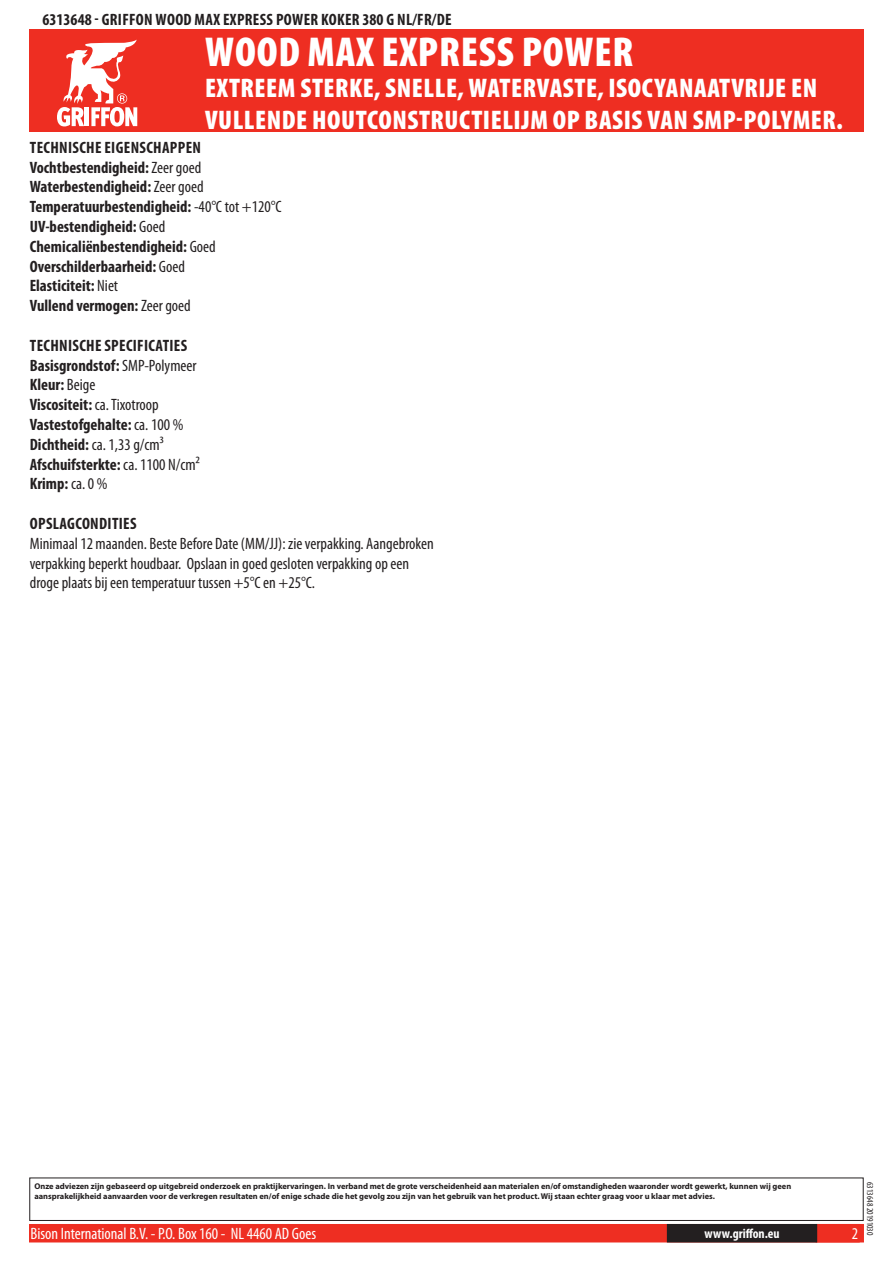
<style>
.page{position:relative;width:893px;height:1263px;background:#fff}
.page>*{position:absolute;margin:0;border:0;box-sizing:border-box;transform-origin:0 0}
.t1{font:900 condensed 42px "Myriad Pro";letter-spacing:.02em;color:#fff}
.t2{font:900 condensed 27px/32.4px "Myriad Pro";letter-spacing:.02em;color:#fff}
.t3{font:700 condensed 16.5px/19.8px "Myriad Pro";color:#231f20}
.t4{font:condensed 16.5px/19.8px "Myriad Pro";color:#231f20}
.t5{font:700 condensed 16.5px "Myriad Pro";letter-spacing:.02em;color:#231f20}
.t6{font:condensed 16.5px "Myriad Pro";color:#fff}
.t7{font:700 condensed 13.5px "Myriad Pro";letter-spacing:.015em;color:#fff}
.t8{font:condensed 9px "Myriad Pro";color:#231f20}
.t9{font:700 8.4px/10.1px "Myriad Pro";color:#231f20}
.s1{font-weight:400}
</style>
<div class="page">
<div style="left:30px;top:1225px;width:833px;height:17px;background:#ee2e22"></div>
<div style="left:29px;top:1224px;width:835px;height:18px;border:2px solid #ee2e22"></div>
<div style="left:816px;top:1224px;width:44px;height:18px;border:2px solid #ee2e22"></div>
<div style="left:668px;top:1225px;width:148px;height:17px;background:#231f20"></div>
<div style="left:667px;top:1224px;width:150px;height:18px;border:2px solid #231f20"></div>
<div style="left:29px;top:1177px;width:835px;height:44px;border:1px solid #231f20"></div>
<div style="left:30px;top:30px;width:834px;height:102px;background:#ee2e22"></div>
<svg style="left:57px;top:39px;width:80px;height:87px"></svg>
<p class="t5" style="left:43px;top:9px;width:411px">6313648 - Griffon Wood Max Express Powe r Koke r 380 g NL/FR/DE</p>
<h1 class="t1" style="left:205px;top:25px;width:430px">WOOD MAX EXPRESS POWER</h1>
<h2 class="t2" style="left:205px;top:71px;width:639px">EXTREEM STERKE, SNELLE, WATERVASTE, ISOCYANAATVRIJE EN<br>VULLENDE HOUTCONSTRUCTIELIJM OP BASIS VAN SMP-POLYMER.</h2>
<p class="t3" style="left:30px;top:137px;width:253px">Technische eigenschappen<br>Vochtbestendigheid: <span class="s1">Zeer goed<br></span>Waterbestendigheid: <span class="s1">Zeer goed<br></span>Temperatuurbestendigheid: <span class="s1">-40°C tot +120°C<br></span>UV-bestendigheid: <span class="s1">Goed<br></span>Chemicaliënbestendigheid: <span class="s1">Goed<br></span>Overschilderbaarheid: <span class="s1">Goed<br></span>Elasticiteit: <span class="s1">Niet<br></span>Vullend vermogen: <span class="s1">Zeer goed</span></p>
<p class="t3" style="left:30px;top:335px;width:171px">Technische specificaties<br>Basisgrondstof: <span class="s1">SMP-Polymeer<br></span>Kleur: <span class="s1">Beige<br></span>Viscositeit: <span class="s1">ca. Tixotroop<br></span>Vastestofgehalte: <span class="s1">ca. 100 %<br></span>Dichtheid: <span class="s1">ca. 1,33 g/cm³<br></span>Afschuifsterkte: <span class="s1">ca. 1100 N/cm²<br></span>Krimp: <span class="s1">ca. 0 %</span></p>
<p class="t5" style="left:30px;top:513px;width:108px">Opslagcondities</p>
<p class="t4" style="left:30px;top:533px;width:405px">Minimaal 12 maanden. Beste Before Date (MM/JJ): zie verpakking. Aangebroken verpakking beperkt houdbaar. Opslaan in goed gesloten verpakking op een droge plaats bij een temperatuur tussen +5°C en +25°C.</p>
<p class="t9" style="left:34px;top:1181px;width:758px">Onze adviezen zijn gebaseerd op uitgebreid onderzoek en praktijkervaringen. In verband met de grote verscheidenheid aan materialen en/of omstandigheden waaronder wordt gewerkt, kunnen wij geen aansprakelijkheid aanvaarden voor de verkregen resultaten en/of enige schade die het gevolg zou zijn van het gebruik van het product. Wij staan echter graag voor u klaar met advies.</p>
<p class="t6" style="left:31px;top:1224px;width:287px">Bison International B.V. - P.O. Box 160 - NL 4460 AD Goes</p>
<p class="t7" style="left:704px;top:1225px;width:77px">www.griffon.eu</p>
<p class="t6" style="left:852px;top:1224px;width:8px">2</p>
<p class="t8" style="left:875px;top:1182px;width:55px;rotate:90deg">6313648 20191030</p>
</div>
